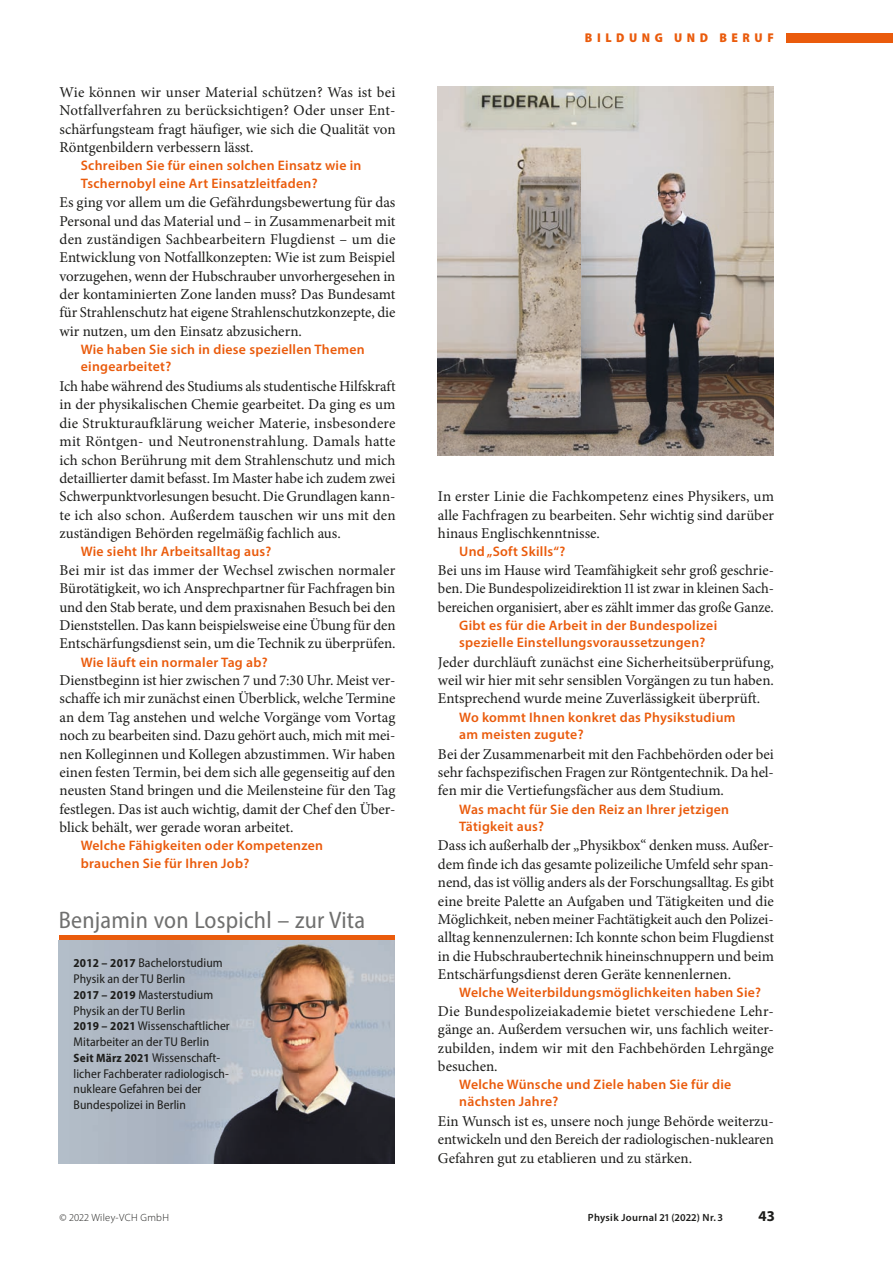
<style>
.page{position:relative;width:893px;height:1263px;background:#fff}
.page>*{position:absolute;margin:0;border:0;box-sizing:border-box;transform-origin:0 0}
.t1{font:semi-condensed 24px "Myriad Pro";letter-spacing:.01em;color:#70706f}
.t2{font:15px/18.3px "Minion Pro";color:#1d1d1b;text-align:justify}
.t3{font:700 15px "Myriad Pro";color:#1d1d1b}
.t4{font:600 13.8px/17.1px "Myriad Pro";letter-spacing:.02em;color:#ea5b0c}
.t5{font:semi-condensed 12.75px/15.8px "Myriad Pro";letter-spacing:.005em;color:#1d1d1b}
.t6{font:900 semi-condensed 12.75px "Myriad Pro";letter-spacing:.36em;color:#ea5b0c}
.t7{font:600 10.5px "Myriad Pro";letter-spacing:.03em;color:#1d1d1b}
.t8{font:300 10.5px "Myriad Pro";letter-spacing:.03em;color:#1d1d1b}
.s1{font-weight:700;font-size:12.15px}
</style>
<div class="page">
<div style="left:787px;top:33px;width:106px;height:9px;background:#ea5b0c"></div>
<div style="left:59px;top:935px;width:336px;height:5px;background:#ea5b0c"></div>
<img style="left:59px;top:940px;width:336px;height:223px">
<img style="left:438px;top:87px;width:336px;height:368px">
<p class="t2" style="left:60px;top:83px;width:337px">Wie können wir unser Material schützen? Was ist bei Notfallverfahren zu berücksichtigen? Oder unser Ent&shy;schärfungsteam fragt häufiger, wie sich die Qualität von Röntgenbildern verbessern lässt.</p>
<p class="t4" style="left:81px;top:157px;width:282px">Schreiben Sie für einen solchen Einsatz wie in<br>Tschernobyl eine Art Einsatzleitfaden?</p>
<p class="t2" style="left:60px;top:193px;width:337px">Es ging vor allem um die Gefährdungsbewertung für das Personal und das Material und – in Zusammenarbeit mit den zuständigen Sachbearbeitern Flugdienst – um die Entwicklung von Notfallkonzepten: Wie ist zum Beispiel vorzugehen, wenn der Hubschrauber unvorhergesehen in der kontaminierten Zone landen muss? Das Bundesamt für Strahlenschutz hat eigene Strahlenschutzkonzepte, die wir nutzen, um den Einsatz abzusichern.</p>
<p class="t4" style="left:81px;top:341px;width:285px">Wie haben Sie sich in diese speziellen Themen eingearbeitet?</p>
<p class="t2" style="left:60px;top:377px;width:338px">Ich habe während des Studiums als studentische Hilfskraft in der physikalischen Chemie gearbeitet. Da ging es um die Strukturaufklärung weicher Materie, insbesondere mit Röntgen- und Neutronenstrahlung. Damals hatte ich schon Berührung mit dem Strahlenschutz und mich detaillierter damit befasst. Im Master habe ich zudem zwei Schwerpunktvorlesungen besucht. Die Grundlagen kann&shy;te ich also schon. Außerdem tauschen wir uns mit den zuständigen Behörden regelmäßig fachlich aus.</p>
<p class="t4" style="left:81px;top:543px;width:192px">Wie sieht Ihr Arbeitsalltag aus?</p>
<p class="t2" style="left:60px;top:561px;width:338px">Bei mir ist das immer der Wechsel zwischen normaler Bürotätigkeit, wo ich Ansprechpartner für Fachfragen bin und den Stab berate, und dem praxisnahen Besuch bei den Dienststellen. Das kann beispielsweise eine Übung für den Entschärfungsdienst sein, um die Technik zu überprüfen.</p>
<p class="t4" style="left:81px;top:653px;width:188px">Wie läuft ein normaler Tag ab?</p>
<p class="t2" style="left:60px;top:671px;width:338px">Dienstbeginn ist hier zwischen 7 und 7:30 Uhr. Meist ver&shy;schaffe ich mir zunächst einen Überblick, welche Termine an dem Tag anstehen und welche Vorgänge vom Vortag noch zu bearbeiten sind. Dazu gehört auch, mich mit mei&shy;nen Kolleginnen und Kollegen abzustimmen. Wir haben einen festen Termin, bei dem sich alle gegenseitig auf den neusten Stand bringen und die Meilensteine für den Tag festlegen. Das ist auch wichtig, damit der Chef den Über&shy;blick behält, wer gerade woran arbeitet.</p>
<p class="t4" style="left:81px;top:837px;width:244px">Welche Fähigkeiten oder Kompetenzen brauchen Sie für Ihren Job?</p>
<h1 class="t1" style="left:59px;top:905px;width:308px">Benjamin von Lospichl – zur Vita</h1>
<p class="t5" style="left:74px;top:955px;width:158px"><span class="s1">2012 – 2017</span> Bachelorstudium<br>Physik an der TU Berlin<br><span class="s1">2017 – 2019</span> Masterstudium<br>Physik an der TU Berlin<br><span class="s1">2019 – 2021</span> Wissenschaftlicher<br>Mitarbeiter an der TU Berlin<br><span class="s1">Seit März 2021</span> Wissenschaft&shy;licher Fachberater radiologisch&shy;nukleare Gefahren bei der<br>Bundespolizei in Berlin</p>
<p class="t6" style="left:585px;top:30px;width:190px">BILDUNG UND BERUF</p>
<p class="t2" style="left:438px;top:487px;width:337px">In erster Linie die Fachkompetenz eines Physikers, um alle Fachfragen zu bearbeiten. Sehr wichtig sind darüber hinaus Englischkenntnisse.</p>
<p class="t4" style="left:459px;top:543px;width:108px">Und „Soft Skills“?</p>
<p class="t2" style="left:438px;top:561px;width:338px">Bei uns im Hause wird Teamfähigkeit sehr groß geschrie&shy;ben. Die Bundespolizeidirektion 11 ist zwar in kleinen Sach&shy;bereichen organisiert, aber es zählt immer das große Ganze.</p>
<p class="t4" style="left:459px;top:616px;width:259px">Gibt es für die Arbeit in der Bundespolizei spezielle Einstellungsvoraussetzungen?</p>
<p class="t2" style="left:438px;top:653px;width:338px">Jeder durchläuft zunächst eine Sicherheitsüberprüfung, weil wir hier mit sehr sensiblen Vorgängen zu tun haben.<br>Entsprechend wurde meine Zuverlässigkeit überprüft.</p>
<p class="t4" style="left:459px;top:708px;width:278px">Wo kommt Ihnen konkret das Physikstudium am meisten zugute?</p>
<p class="t2" style="left:438px;top:745px;width:337px">Bei der Zusammenarbeit mit den Fachbehörden oder bei sehr fachspezifischen Fragen zur Röntgentechnik. Da hel&shy;fen mir die Vertiefungsfächer aus dem Studium.</p>
<p class="t4" style="left:459px;top:800px;width:271px">Was macht für Sie den Reiz an Ihrer jetzigen<br>Tätigkeit aus?</p>
<p class="t2" style="left:438px;top:836px;width:337px">Dass ich außerhalb der „Physikbox“ denken muss. Außer&shy;dem finde ich das gesamte polizeiliche Umfeld sehr span&shy;nend, das ist völlig anders als der Forschungsalltag. Es gibt eine breite Palette an Aufgaben und Tätigkeiten und die Möglichkeit, neben meiner Fachtätigkeit auch den Polizei&shy;alltag kennenzulernen: Ich konnte schon beim Flugdienst in die Hubschraubertechnik hineinschnuppern und beim Entschärfungsdienst deren Geräte kennenlernen.</p>
<p class="t4" style="left:459px;top:984px;width:303px">Welche Weiterbildungsmöglichkeiten haben Sie?</p>
<p class="t2" style="left:438px;top:1002px;width:337px">Die Bundespolizeiakademie bietet verschiedene Lehr&shy;gänge an. Außerdem versuchen wir, uns fachlich weiter&shy;zubilden, indem wir mit den Fachbehörden Lehrgänge besuchen.</p>
<p class="t4" style="left:459px;top:1076px;width:274px">Welche Wünsche und Ziele haben Sie für die nächsten Jahre?</p>
<p class="t2" style="left:438px;top:1112px;width:337px">Ein Wunsch ist es, unsere noch junge Behörde weiterzu&shy;entwickeln und den Bereich der radiologischen-nuklearen Gefahren gut zu etablieren und zu stärken.</p>
<p class="t8" style="left:60px;top:1211px;width:111px">© 2022 Wiley-VCH GmbH</p>
<p class="t7" style="left:588px;top:1211px;width:137px">Physik Journal 21 (2022) Nr. 3</p>
<p class="t3" style="left:758px;top:1206px;width:18px">43</p>
</div>
